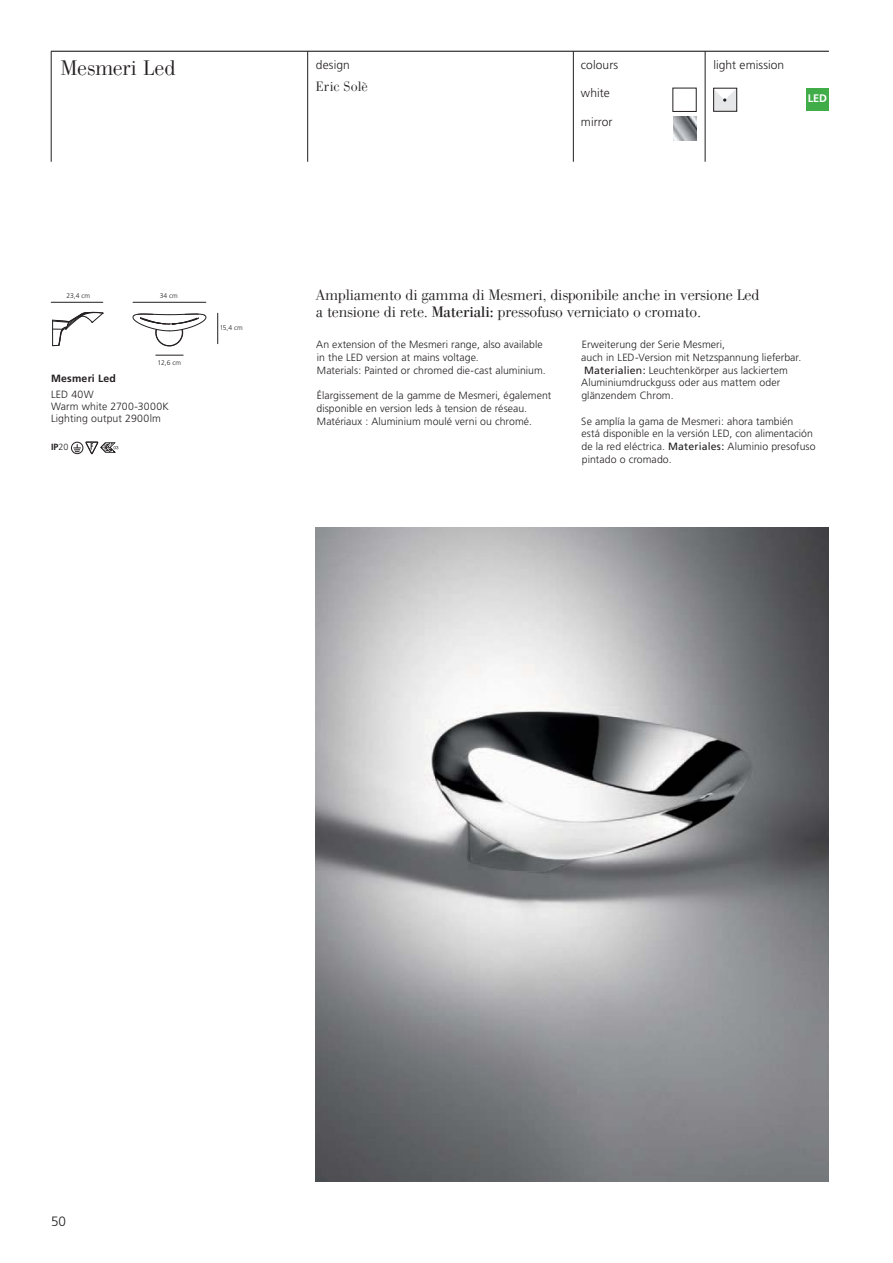
<style>
.page{position:relative;width:893px;height:1263px;background:#fff}
.page>*{position:absolute;margin:0;border:0;box-sizing:border-box;transform-origin:0 0}
.t1{font:300 21px "AT Our Bodoni";letter-spacing:-.005em;color:#231f20}
.t2{font:300 15px/16.5px "AT Our Bodoni";letter-spacing:-.01em;color:#231f20}
.t3{font:300 13.5px "AT Our Bodoni";letter-spacing:.01em;color:#231f20}
.t4{font:300 13.5px "Frutiger";color:#231f20}
.t5{font:300 12px "Frutiger";letter-spacing:.005em;color:#231f20}
.t6{font:700 10.95px "Frutiger";color:#fff}
.t7{font:300 10.5px/12.8px "Frutiger";letter-spacing:.005em;color:#231f20}
.t8{font:700 10.5px "Frutiger";letter-spacing:.02em;color:#231f20}
.t9{font:700 9px "Frutiger";color:#231f20}
.t10{font:300 6.75px "Frutiger";color:#231f20}
.s1{font-weight:300}
.s2{font-weight:400}
</style>
<div class="page">
<hr style="left:51px;top:302px;width:52px;height:1px;background:#231f20">
<hr style="left:217px;top:313px;width:1px;height:31px;background:#231f20">
<svg style="left:133px;top:314px;width:73px;height:33px"></svg>
<svg style="left:52px;top:311px;width:52px;height:35px"></svg>
<hr style="left:133px;top:302px;width:73px;height:1px;background:#231f20">
<svg style="left:156px;top:355px;width:27px;height:1px"></svg>
<hr style="left:307px;top:51px;width:1px;height:111px;background:#231f20">
<hr style="left:51px;top:51px;width:1px;height:111px;background:#231f20">
<hr style="left:51px;top:51px;width:778px;height:1px;background:#231f20">
<hr style="left:573px;top:51px;width:1px;height:111px;background:#231f20">
<hr style="left:705px;top:51px;width:1px;height:111px;background:#231f20">
<img style="left:673px;top:117px;width:23px;height:23px">
<img style="left:316px;top:527px;width:513px;height:655px">
<div style="left:71px;top:442px;width:12px;height:12px;border:1px solid #231f20;border-radius:50%"></div>
<svg style="left:73px;top:442px;width:45px;height:12px"></svg>
<div style="left:806px;top:88px;width:23px;height:23px;background:#41ad49"></div>
<div style="left:714px;top:88px;width:23px;height:23px;background:#e6e7e8"></div>
<svg style="left:715px;top:90px;width:19px;height:12px"></svg>
<div style="left:713px;top:88px;width:24px;height:23px;border:1px solid #231f20"></div>
<h1 class="t1" style="left:61px;top:60px;width:117px">Mesmeri Led</h1>
<p class="t5" style="left:581px;top:60px;width:39px">colours</p>
<p class="t5" style="left:581px;top:88px;width:30px">white</p>
<p class="t5" style="left:581px;top:117px;width:33px">mirror</p>
<p class="t5" style="left:316px;top:60px;width:35px">design</p>
<p class="t3" style="left:316px;top:81px;width:53px">Eric Solè</p>
<p class="t5" style="left:713px;top:60px;width:72px">light emission</p>
<p class="t6" style="left:808px;top:94px;width:21px">LED</p>
<p class="t10" style="left:66px;top:293px;width:25px">23,4 cm</p>
<p class="t10" style="left:160px;top:293px;width:19px">34 cm</p>
<p class="t10" style="left:157px;top:360px;width:25px">12,6 cm</p>
<p class="t8" style="left:51px;top:374px;width:67px">Mesmeri Led</p>
<p class="t7" style="left:51px;top:390px;width:119px;line-height:12px">LED 40W<br>Warm white 2700-3000K<br>Lighting output 2900lm</p>
<p class="t9" style="left:51px;top:443px;width:19px">IP<span class="s1">20</span></p>
<p class="t10" style="left:220px;top:325px;width:24px">15,4 cm</p>
<h2 class="t2" style="left:316px;top:288px;width:445px">Ampliamento di gamma di Mesmeri, disponibile anche in versione Led a tensione di rete. <span class="s2">Materiali:</span> pressofuso verniciato o cromato.</h2>
<p class="t7" style="left:316px;top:339px;width:231px">An extension of the Mesmeri range, also available in the LED version at mains voltage.<br>Materials: Painted or chromed die-cast aluminium.</p>
<p class="t7" style="left:316px;top:390px;width:236px">Élargissement de la gamme de Mesmeri, également disponible en version leds à tension de réseau.<br>Matériaux : Aluminium moulé verni ou chromé.</p>
<p class="t7" style="left:581px;top:339px;width:222px">Erweiterung der Serie Mesmeri,<br>auch in LED-Version mit Netzspannung lieferbar.<br><span class="s2">Materialien:</span> Leuchtenkörper aus lackiertem Aluminiumdruckguss oder aus mattem oder glänzendem Chrom.</p>
<p class="t7" style="left:581px;top:415px;width:236px">Se amplía la gama de Mesmeri: ahora también<br>está disponible en la versión LED, con alimentación de la red eléctrica. <span class="s2">Materiales:</span> Aluminio presofuso pintado o cromado.</p>
<p class="t4" style="left:51px;top:1216px;width:17px">50</p>
</div>
